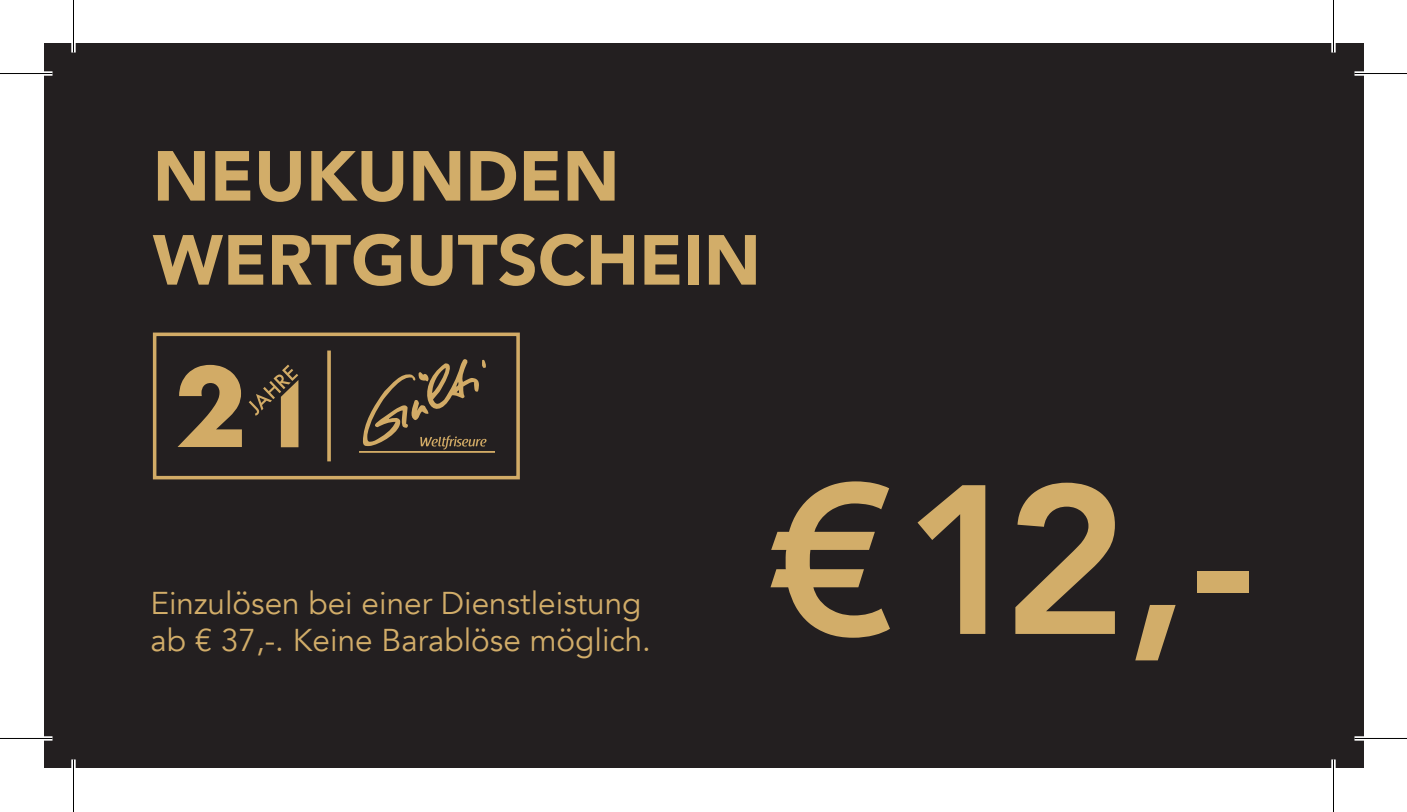
<style>
.page{position:relative;width:1407px;height:812px;background:#fff}
.page>*{position:absolute;margin:0;border:0;box-sizing:border-box;transform-origin:0 0}
.t1{font:800 210px "Avenir";color:#d2ad69}
.t2{font:900 70px/84px "Avenir";color:#d2ad69}
.t3{font:31.5px/37.8px "Avenir";color:#d2ad69}
</style>
<div class="page">
<div style="left:44px;top:44px;width:1319px;height:724px;background:#231f20"></div>
<svg style="left:359px;top:359px;width:136px;height:94px"></svg>
<div style="left:153px;top:332px;width:367px;height:147px;border:4px solid #d2ab66"></div>
<svg style="left:327px;top:350px;width:4px;height:111px"></svg>
<svg style="left:178px;top:365px;width:64px;height:82px"></svg>
<svg style="left:249px;top:364px;width:49px;height:83px"></svg>
<div style="left:0;top:71px;width:52px;height:5px;background:#fff"></div>
<div style="left:1354px;top:71px;width:53px;height:5px;background:#fff"></div>
<hr style="left:0;top:736px;width:52px;height:4px;background:#fff">
<hr style="left:1354px;top:736px;width:53px;height:4px;background:#fff">
<div style="left:71px;top:0;width:5px;height:52px;background:#fff"></div>
<div style="left:71px;top:759px;width:5px;height:53px;background:#fff"></div>
<div style="left:1331px;top:0;width:5px;height:52px;background:#fff"></div>
<div style="left:1331px;top:759px;width:5px;height:53px;background:#fff"></div>
<hr style="left:0;top:73px;width:52px;height:1px;background:#000">
<hr style="left:1354px;top:73px;width:53px;height:1px;background:#000">
<hr style="left:0;top:738px;width:52px;height:1px;background:#000">
<hr style="left:1354px;top:738px;width:53px;height:1px;background:#000">
<hr style="left:73px;top:0;width:1px;height:52px;background:#000">
<hr style="left:73px;top:759px;width:1px;height:53px;background:#000">
<hr style="left:1333px;top:0;width:1px;height:52px;background:#000">
<hr style="left:1333px;top:759px;width:1px;height:53px;background:#000">
<p class="t2" style="left:153px;top:132px;width:610px">NEUKUNDEN<br>WERTGUTSCHEIN</p>
<p class="t3" style="left:150px;top:584px;width:502px">Einzulösen bei einer Dienstleistung ab € 37,-. Keine Barablöse möglich.</p>
<p class="t1" style="left:767px;top:397px;width:490px">€12,-</p>
</div>
